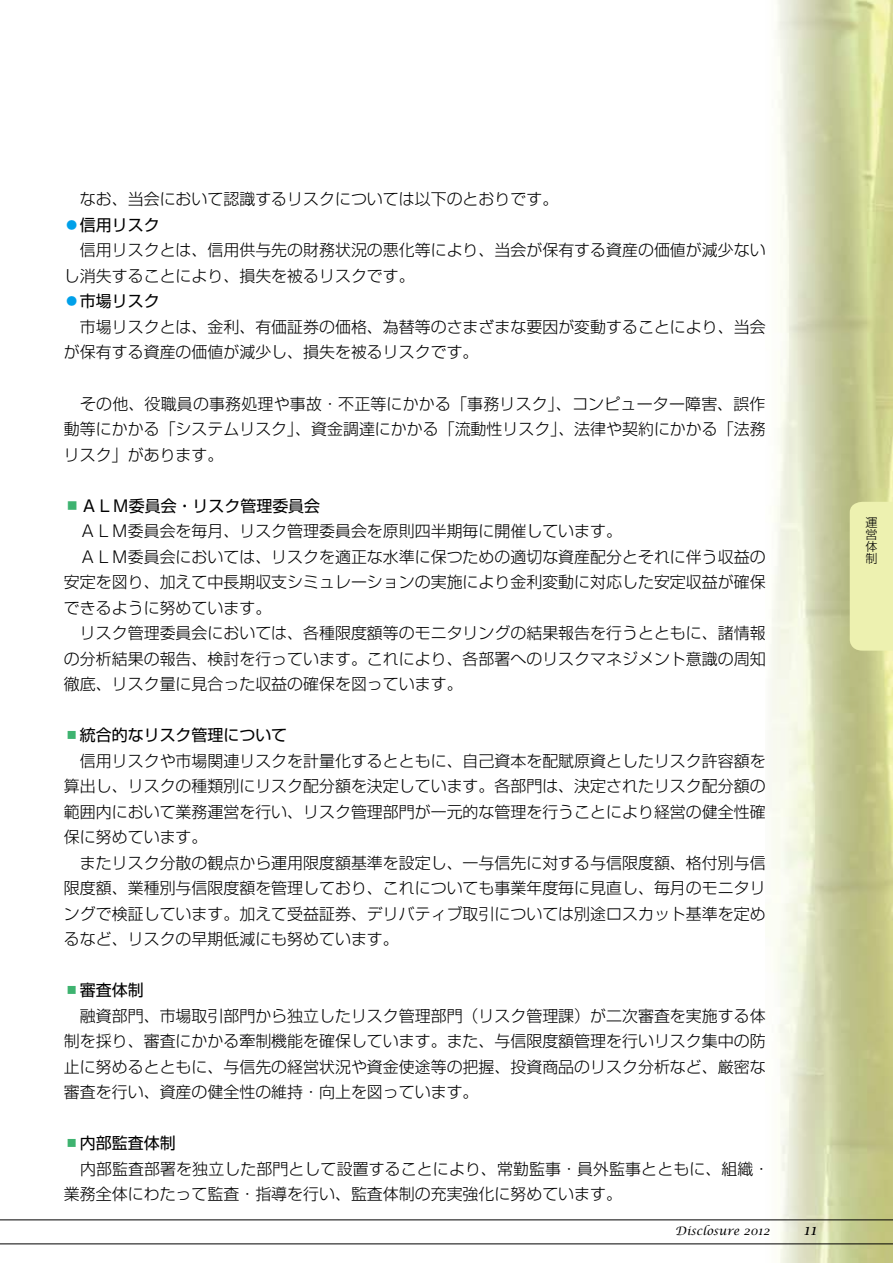
<style>
.page{position:relative;width:893px;height:1263px;background:#fff}
.page>*{position:absolute;margin:0;border:0;box-sizing:border-box;transform-origin:0 0}
.t1{font:300 15.9px/25.5px "Shin Go Pro";color:#000}
.t2{font:italic 14.85px "Lucida Calligraphy";color:#000}
.t3{font:300 12px/12px "Shin Go Pro";color:#000;text-align:justify}
.t4{font:italic 11.7px "Lucida Calligraphy";color:#000}
.s1{color:#00a0e9}
.s2{font-weight:400}
.s3{font-weight:500;font-size:16.95px;color:#3eb370}
.s4{font-weight:400;color:#3eb370}
.s5{color:#3eb370}
</style>
<div class="page">
<img style="left:765px;top:0;width:128px;height:1263px">
<svg style="left:0;top:1220px;width:893px;height:24px"></svg>
<div style="left:850px;top:502px;width:43px;height:149px;background:#edf1b0"></div>
<p class="t1" style="left:64px;top:185px;width:703px">　なお、当会において認識するリスクについては以下のとおりです。<br><span class="s1">◦</span><span class="s2">信用リスク<br></span>　信用リスクとは、信用供与先の財務状況の悪化等により、当会が保有する資産の価値が減少ないし消失することにより、損失を被るリスクです。<br><span class="s1">◦</span><span class="s2">市場リスク<br></span>　市場リスクとは、金利、有価証券の価格、為替等のさまざまな要因が変動することにより、当会が保有する資産の価値が減少し、損失を被るリスクです。</p>
<p class="t1" style="left:64px;top:389px;width:703px;text-align:justify">　その他、役職員の事務処理や事故・不正等にかかる「事務リスク」、コンピューター障害、誤作動等にかかる「システムリスク」、資金調達にかかる「流動性リスク」、法律や契約にかかる「法務リスク」があります。</p>
<p class="t1" style="left:64px;top:491px;width:703px"><span class="s3">▪</span><span class="s2">ＡＬＭ委員会・リスク管理委員会<br></span>　ＡＬＭ委員会を毎月、リスク管理委員会を原則四半期毎に開催しています。<br>　ＡＬＭ委員会においては、リスクを適正な水準に保つための適切な資産配分とそれに伴う収益の安定を図り、加えて中長期収支シミュレーションの実施により金利変動に対応した安定収益が確保できるように努めています。<br>　リスク管理委員会においては、各種限度額等のモニタリングの結果報告を行うとともに、諸情報の分析結果の報告、検討を行っています。これにより、各部署へのリスクマネジメント意識の周知徹底、リスク量に見合った収益の確保を図っています。</p>
<p class="t1" style="left:64px;top:720px;width:703px"><span class="s4">▪</span><span class="s2">統合的なリスク管理について<br></span>　信用リスクや市場関連リスクを計量化するとともに、自己資本を配賦原資としたリスク許容額を算出し、リスクの種類別にリスク配分額を決定しています。各部門は、決定されたリスク配分額の範囲内において業務運営を行い、リスク管理部門が一元的な管理を行うことにより経営の健全性確保に努めています。<br>　またリスク分散の観点から運用限度額基準を設定し、一与信先に対する与信限度額、格付別与信限度額、業種別与信限度額を管理しており、これについても事業年度毎に見直し、毎月のモニタリングで検証しています。加えて受益証券、デリバティブ取引については別途ロスカット基準を定めるなど、リスクの早期低減にも努めています。</p>
<p class="t1" style="left:64px;top:976px;width:703px"><span class="s5">▪</span><span class="s2">審査体制<br></span>　融資部門、市場取引部門から独立したリスク管理部門（リスク管理課）が二次審査を実施する体制を採り、審査にかかる牽制機能を確保しています。また、与信限度額管理を行いリスク集中の防止に努めるとともに、与信先の経営状況や資金使途等の把握、投資商品のリスク分析など、厳密な審査を行い、資産の健全性の維持・向上を図っています。</p>
<p class="t1" style="left:64px;top:1129px;width:707px"><span class="s5">▪</span><span class="s2">内部監査体制<br></span>　内部監査部署を独立した部門として設置することにより、常勤監事・員外監事とともに、組織・業務全体にわたって監査・指導を行い、監査体制の充実強化に努めています。</p>
<p class="t4" style="left:675px;top:1224px;width:96px">Disclosure 2012</p>
<p class="t2" style="left:803px;top:1221px;width:14px">11</p>
<p class="t3" style="left:865px;top:515px;width:13px">運営体制</p>
</div>
